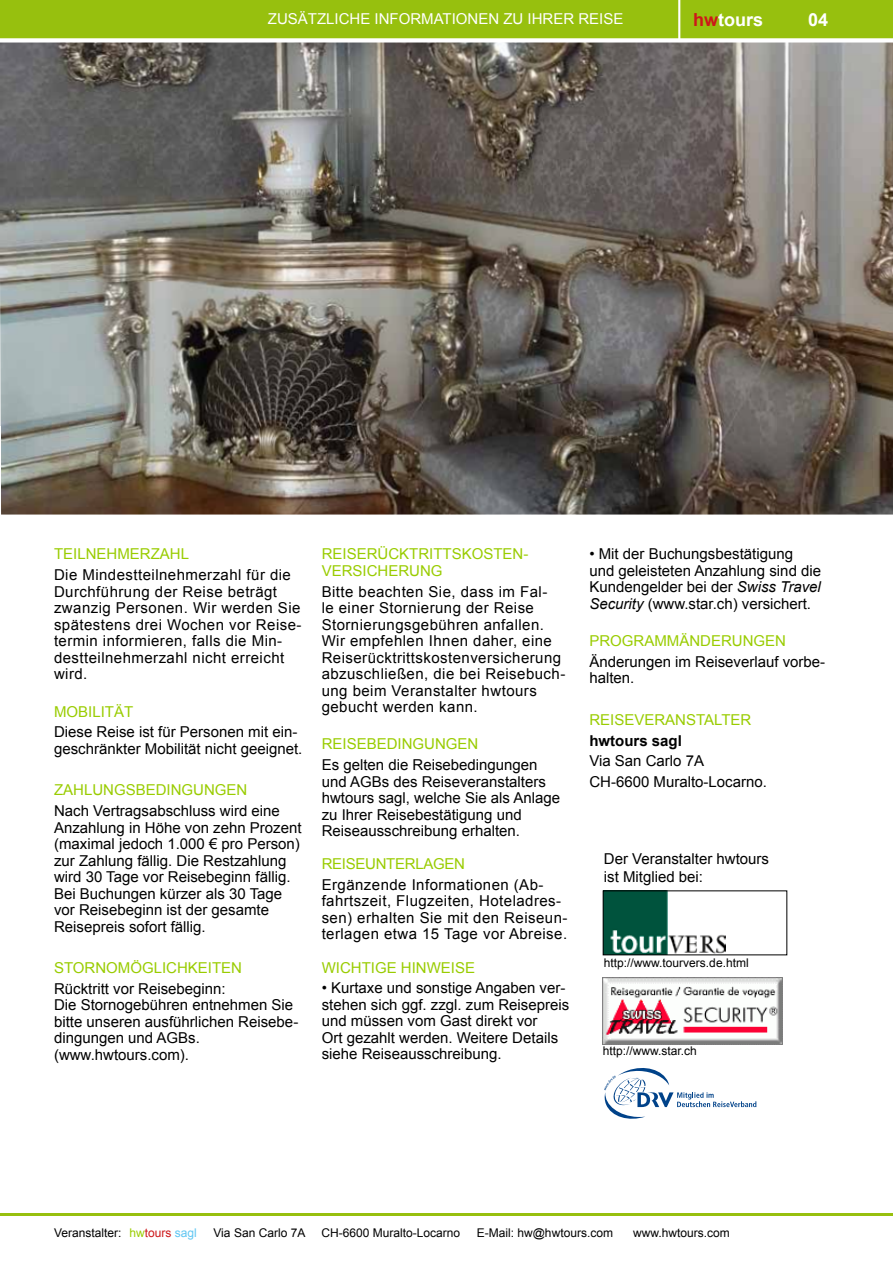
<style>
.page{position:relative;width:893px;height:1263px;background:#fff}
.page>*{position:absolute;margin:0;border:0;box-sizing:border-box;transform-origin:0 0}
.t1{font:700 18px "Arial";color:#fff}
.t2{font:15px/16.5px "Arial";color:#000}
.t3{font:15px/16.5px "Arial";letter-spacing:.03em;color:#000}
.t4{font:15px/16.5px "Arial";color:#9c0}
.t5{font:15px "Arial";color:#fff}
.t6{font:15px "Arial";letter-spacing:-.02em;color:#9c0}
.t7{font:700 15px "Arial";color:#000}
.t8{font:12px "Arial";color:#000}
.s1{color:#cd1719}
.s2{font-style:italic}
.s3{color:#9c0}
.s4{color:#60c6f2}
</style>
<div class="page">
<div style="left:0;top:0;width:893px;height:38px;background:#97c00e"></div>
<hr style="left:0;top:1213px;width:893px;height:2px;background:#97c00e">
<img style="left:603px;top:977px;width:179px;height:67px">
<svg style="left:604px;top:1068px;width:152px;height:51px"></svg>
<img style="left:605px;top:892px;width:121px;height:61px">
<div style="left:603px;top:890px;width:184px;height:65px;border:1px solid #000"></div>
<img style="left:0;top:43px;width:893px;height:471px">
<p class="t5" style="left:268px;top:9px;width:357px">ZUSÄTZLICHE INFORMATIONEN ZU IHRER REISE</p>
<p class="t1" style="left:693px;top:8px;width:72px"><span class="s1">hw</span>tours</p>
<p class="t1" style="left:808px;top:8px;width:22px">04</p>
<p class="t4" style="left:54px;top:546px;width:137px">TEILNEHMERZAHL</p>
<p class="t3" style="left:54px;top:567px;width:249px">Die Mindestteilnehmerzahl für die<br>Durchführung der Reise beträgt zwanzig Personen. Wir werden Sie spätestens drei Wochen vor Reise&shy;termin informieren, falls die Min&shy;destteilnehmerzahl nicht erreicht wird.</p>
<p class="t4" style="left:54px;top:703px;width:81px">MOBILITÄT</p>
<p class="t2" style="left:54px;top:724px;width:250px">Diese Reise ist für Personen mit ein&shy;geschränkter Mobilität nicht geeignet.</p>
<p class="t4" style="left:54px;top:782px;width:195px">ZAHLUNGSBEDINGUNGEN</p>
<p class="t2" style="left:54px;top:803px;width:249px">Nach Vertragsabschluss wird eine Anzahlung in Höhe von zehn Prozent (maximal jedoch 1.000 € pro Person) zur Zahlung fällig. Die Restzahlung wird 30 Tage vor Reisebeginn fällig.<br>Bei Buchungen kürzer als 30 Tage vor Reisebeginn ist der gesamte Reisepreis sofort fällig.</p>
<p class="t4" style="left:54px;top:960px;width:190px">STORNOMÖGLICHKEITEN</p>
<p class="t2" style="left:54px;top:980px;width:246px">Rücktritt vor Reisebeginn:<br>Die Stornogebühren entnehmen Sie bitte unseren ausführlichen Reisebe&shy;dingungen und AGBs. (www.hwtours.com).</p>
<p class="t4" style="left:322px;top:546px;width:208px">REISERÜCKTRITTSKOSTEN-<br>VERSICHERUNG</p>
<p class="t3" style="left:322px;top:583px;width:245px">Bitte beachten Sie, dass im Fal-<br>le einer Stornierung der Reise<br>Stornierungsgebühren anfallen.<br>Wir empfehlen Ihnen daher, eine<br>Reiserücktrittskostenversicherung abzuschließen, die bei Reisebuch&shy;ung beim Veranstalter hwtours gebucht werden kann.</p>
<p class="t4" style="left:322px;top:736px;width:158px">REISEBEDINGUNGEN</p>
<p class="t2" style="left:322px;top:757px;width:240px">Es gelten die Reisebedingungen und AGBs des Reiseveranstalters hwtours sagl, welche Sie als Anlage zu Ihrer Reisebestätigung und<br>Reiseausschreibung erhalten.</p>
<p class="t6" style="left:322px;top:854px;width:145px">REISEUNTERLAGEN</p>
<p class="t3" style="left:322px;top:877px;width:247px">Ergänzende Informationen (Ab&shy;fahrtszeit, Flugzeiten, Hoteladres&shy;sen) erhalten Sie mit den Reiseun&shy;terlagen etwa 15 Tage vor Abreise.</p>
<p class="t4" style="left:322px;top:959px;width:155px">WICHTIGE HINWEISE</p>
<p class="t2" style="left:322px;top:980px;width:249px">• Kurtaxe und sonstige Angaben ver&shy;stehen sich ggf. zzgl. zum Reisepreis und müssen vom Gast direkt vor<br>Ort gezahlt werden. Weitere Details siehe Reiseausschreibung.</p>
<p class="t2" style="left:589px;top:546px;width:233px">• Mit der Buchungsbestätigung und geleisteten Anzahlung sind die Kundengelder bei der <span class="s2">Swiss Travel Security</span> (www.star.ch) versichert.</p>
<p class="t4" style="left:589px;top:633px;width:198px">PROGRAMMÄNDERUNGEN</p>
<p class="t2" style="left:589px;top:653px;width:237px">Änderungen im Reiseverlauf vorbe&shy;halten.</p>
<p class="t4" style="left:589px;top:712px;width:163px">REISEVERANSTALTER</p>
<p class="t7" style="left:589px;top:730px;width:94px">hwtours sagl</p>
<p class="t2" style="left:589px;top:751px;width:179px;line-height:20.7px">Via San Carlo 7A<br>CH-6600 Muralto-Locarno.</p>
<p class="t2" style="left:604px;top:849px;width:167px;line-height:18px">Der Veranstalter hwtours ist Mitglied bei:</p>
<p class="t8" style="left:604px;top:955px;width:146px">http://www.tourvers.de.html</p>
<p class="t8" style="left:603px;top:1043px;width:96px">http://www.star.ch</p>
<p class="t8" style="left:54px;top:1224px;width:144px">Veranstalter: <span class="s3">hw</span><span class="s1">tours</span> <span class="s4">sagl</span></p>
<p class="t8" style="left:214px;top:1224px;width:93px">Via San Carlo 7A</p>
<p class="t8" style="left:321px;top:1224px;width:140px">CH-6600 Muralto-Locarno</p>
<p class="t8" style="left:477px;top:1224px;width:138px">E-Mail: hw@hwtours.com</p>
<p class="t8" style="left:633px;top:1224px;width:98px">www.hwtours.com</p>
</div>
